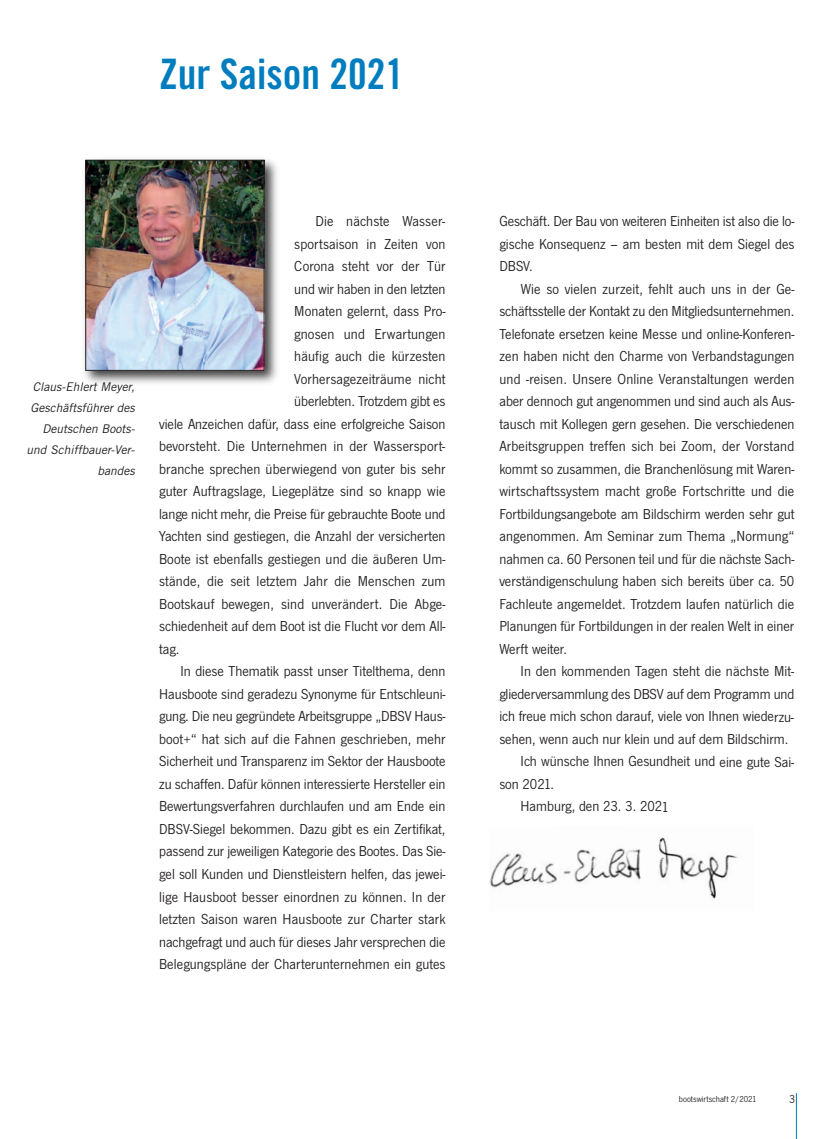
<style>
.page{position:relative;width:840px;height:1139px;background:#fff}
.page>*{position:absolute;margin:0;border:0;box-sizing:border-box;transform-origin:0 0}
.t1{font:42px "Trade Gothic Bold Cond Twenty";color:#007dbe}
.t2{font:15px/22.5px "News Gothic T";color:#231f20;text-align:justify}
.t3{font:italic 12px/21px "Trade Gothic";color:#231f20;text-align:right}
.t4{font:12px "News Gothic T";color:#231f20}
.t5{font:9px "News Gothic T";color:#231f20}
</style>
<div class="page">
<hr style="left:795px;top:1093px;width:1px;height:45px;background:#007dbe">
<img style="left:490px;top:837px;width:248px;height:62px">
<img style="left:84px;top:159px;width:193px;height:225px">
<img style="left:87px;top:162px;width:175px;height:206px">
<div style="left:85px;top:160px;width:179px;height:210px;border:1px solid #231f20"></div>
<p class="t1" style="left:159px;top:58px;width:246px">Zur Saison 2021</p>
<p class="t3" style="left:33px;top:378px;width:103px">Claus-Ehlert Meyer,</p>
<p class="t3" style="left:30px;top:399px;width:106px">Geschäftsführer des</p>
<p class="t3" style="left:42px;top:420px;width:94px">Deutschen Boots-</p>
<p class="t3" style="left:27px;top:441px;width:110px">und Schiffbauer-Ver&shy;bandes</p>
<p class="t2" style="left:315px;top:211px;width:131px">Die nächste Wasser-</p>
<p class="t2" style="left:294px;top:234px;width:153px">sportsaison in Zeiten von</p>
<p class="t2" style="left:294px;top:256px;width:153px">Corona steht vor der Tür</p>
<p class="t2" style="left:294px;top:279px;width:153px">und wir haben in den letzten</p>
<p class="t2" style="left:294px;top:301px;width:153px">Monaten gelernt, dass Pro-</p>
<p class="t2" style="left:294px;top:324px;width:153px">gnosen und Erwartungen</p>
<p class="t2" style="left:294px;top:346px;width:153px">häufig auch die kürzesten</p>
<p class="t2" style="left:294px;top:369px;width:153px">Vorhersagezeiträume nicht</p>
<p class="t2" style="left:294px;top:391px;width:153px">überlebten. Trotzdem gibt es</p>
<p class="t2" style="left:159px;top:414px;width:288px">viele Anzeichen dafür, dass eine erfolgreiche Saison</p>
<p class="t2" style="left:159px;top:436px;width:287px">bevorsteht. Die Unternehmen in der Wassersport-</p>
<p class="t2" style="left:159px;top:459px;width:288px">branche sprechen überwiegend von guter bis sehr</p>
<p class="t2" style="left:159px;top:481px;width:288px">guter Auftragslage, Liegeplätze sind so knapp wie</p>
<p class="t2" style="left:159px;top:504px;width:288px">lange nicht mehr, die Preise für gebrauchte Boote und</p>
<p class="t2" style="left:159px;top:526px;width:288px">Yachten sind gestiegen, die Anzahl der versicherten</p>
<p class="t2" style="left:159px;top:549px;width:288px">Boote ist ebenfalls gestiegen und die äußeren Um-</p>
<p class="t2" style="left:159px;top:571px;width:288px">stände, die seit letztem Jahr die Menschen zum</p>
<p class="t2" style="left:159px;top:594px;width:288px">Bootskauf bewegen, sind unverändert. Die Abge-</p>
<p class="t2" style="left:159px;top:616px;width:288px">schiedenheit auf dem Boot ist die Flucht vor dem All-</p>
<p class="t2" style="left:159px;top:639px;width:22px">tag.</p>
<p class="t2" style="left:159px;top:661px;width:288px;text-indent:21px">In diese Thematik passt unser Titelthema, denn Hausboote sind geradezu Synonyme für Entschleuni&shy;gung. Die neu gegründete Arbeitsgruppe „DBSV Haus&shy;boot+“ hat sich auf die Fahnen geschrieben, mehr Sicherheit und Transparenz im Sektor der Hausboote zu schaffen. Dafür können interessierte Hersteller ein Bewertungsverfahren durchlaufen und am Ende ein DBSV-Siegel bekommen. Dazu gibt es ein Zertifikat, passend zur jeweiligen Kategorie des Bootes. Das Sie&shy;gel soll Kunden und Dienstleistern helfen, das jewei&shy;lige Hausboot besser einordnen zu können. In der letzten Saison waren Hausboote zur Charter stark nachgefragt und auch für dieses Jahr versprechen die Belegungspläne der Charterunternehmen ein gutes</p>
<p class="t2" style="left:499px;top:211px;width:296px">Geschäft. Der Bau von weiteren Einheiten ist also die lo&shy;gische Konsequenz – am besten mit dem Siegel des DBSV.</p>
<p class="t2" style="left:499px;top:279px;width:296px;text-indent:21px">Wie so vielen zurzeit, fehlt auch uns in der Ge&shy;schäftsstelle der Kontakt zu den Mitgliedsunternehmen.<br>Telefonate ersetzen keine Messe und online-Konferen&shy;zen haben nicht den Charme von Verbandstagungen und -reisen. Unsere Online Veranstaltungen werden aber dennoch gut angenommen und sind auch als Aus&shy;tausch mit Kollegen gern gesehen. Die verschiedenen Arbeitsgruppen treffen sich bei Zoom, der Vorstand kommt so zusammen, die Branchenlösung mit Waren&shy;wirtschaftssystem macht große Fortschritte und die Fortbildungsangebote am Bildschirm werden sehr gut angenommen. Am Seminar zum Thema „Normung“ nahmen ca. 60 Personen teil und für die nächste Sach&shy;verständigenschulung haben sich bereits über ca. 50<br>Fachleute angemeldet. Trotzdem laufen natürlich die Planungen für Fortbildungen in der realen Welt in einer Werft weiter.</p>
<p class="t2" style="left:499px;top:661px;width:296px;text-indent:21px">In den kommenden Tagen steht die nächste Mit&shy;gliederversammlung des DBSV auf dem Programm und ich freue mich schon darauf, viele von Ihnen wiederzu&shy;sehen, wenn auch nur klein und auf dem Bildschirm.</p>
<p class="t2" style="left:499px;top:751px;width:296px;text-indent:21px">Ich wünsche Ihnen Gesundheit und eine gute Sai&shy;son 2021.</p>
<p class="t2" style="left:520px;top:796px;width:150px">Hamburg, den 23. 3. 2021</p>
<p class="t5" style="left:678px;top:1096px;width:79px">bootswirtschaft 2/2021</p>
<p class="t4" style="left:788px;top:1094px;width:7px">3</p>
</div>
